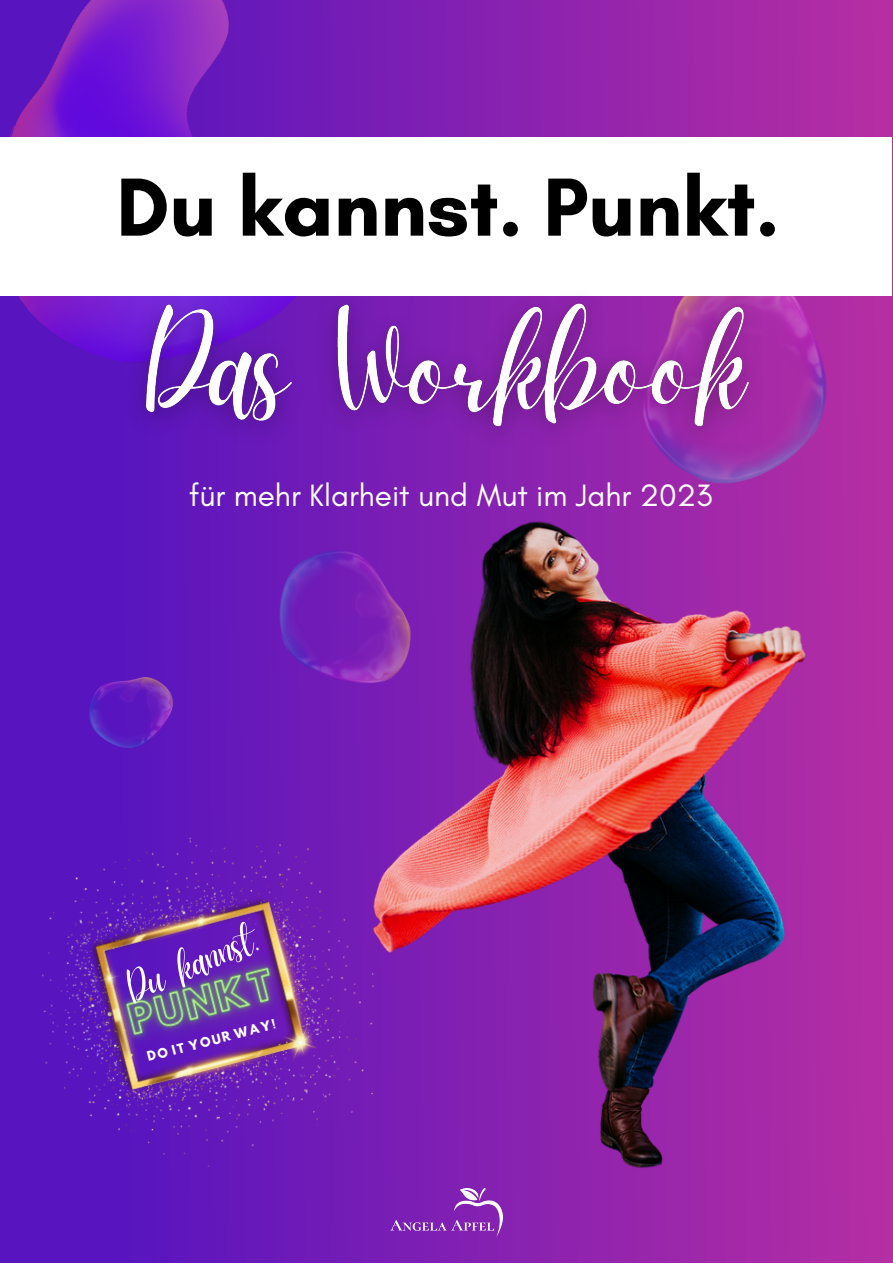
<style>
.page{position:relative;width:893px;height:1264px;background:#fff}
.page>*{position:absolute;margin:0;border:0;box-sizing:border-box;transform-origin:0 0}
.t1{font:700 83.85px "Glacial Indifference";color:#000}
.t2{font:43.2px "Daydream";color:#fff}
.t3{font:31.5px "Glacial Indifference";color:#fff}
.t4{font:11.85px "Hussar Bd";color:#fff}
</style>
<div class="page">
<div style="left:0;top:0;width:892px;height:1262px;background:#5815bf"></div>
<div style="left:125px;top:0;width:767px;height:1262px;background:linear-gradient(to right,#5815be,#b72ea2)"></div>
<img style="left:10px;top:0;width:372px;height:358px">
<img style="left:89px;top:677px;width:83px;height:70px">
<img style="left:390px;top:1212px;width:112px;height:28px">
<img style="left:785px;top:296px;width:88px;height:221px">
<img style="left:255px;top:531px;width:96px;height:182px">
<img style="left:351px;top:495px;width:473px;height:717px">
<div style="left:0;top:137px;width:891px;height:159px;background:#fff"></div>
<img style="left:108px;top:296px;width:677px;height:221px">
<img style="left:41px;top:801px;width:370px;height:398px">
<img style="left:78px;top:918px;width:250px;height:171px">
<h1 class="t1" style="left:116px;top:156px;width:664px">Du kannst. Punkt.</h1>
<p class="t3" style="left:189px;top:476px;width:525px">für mehr Klarheit und Mut im Jahr 2023</p>
<h2 class="t2" style="left:119px;top:967px;width:144px;rotate:-23deg">Du kannst.</h2>
<p class="t4" style="left:146px;top:1050px;width:134px;rotate:-14deg">DO IT YOUR WAY!</p>
</div>
